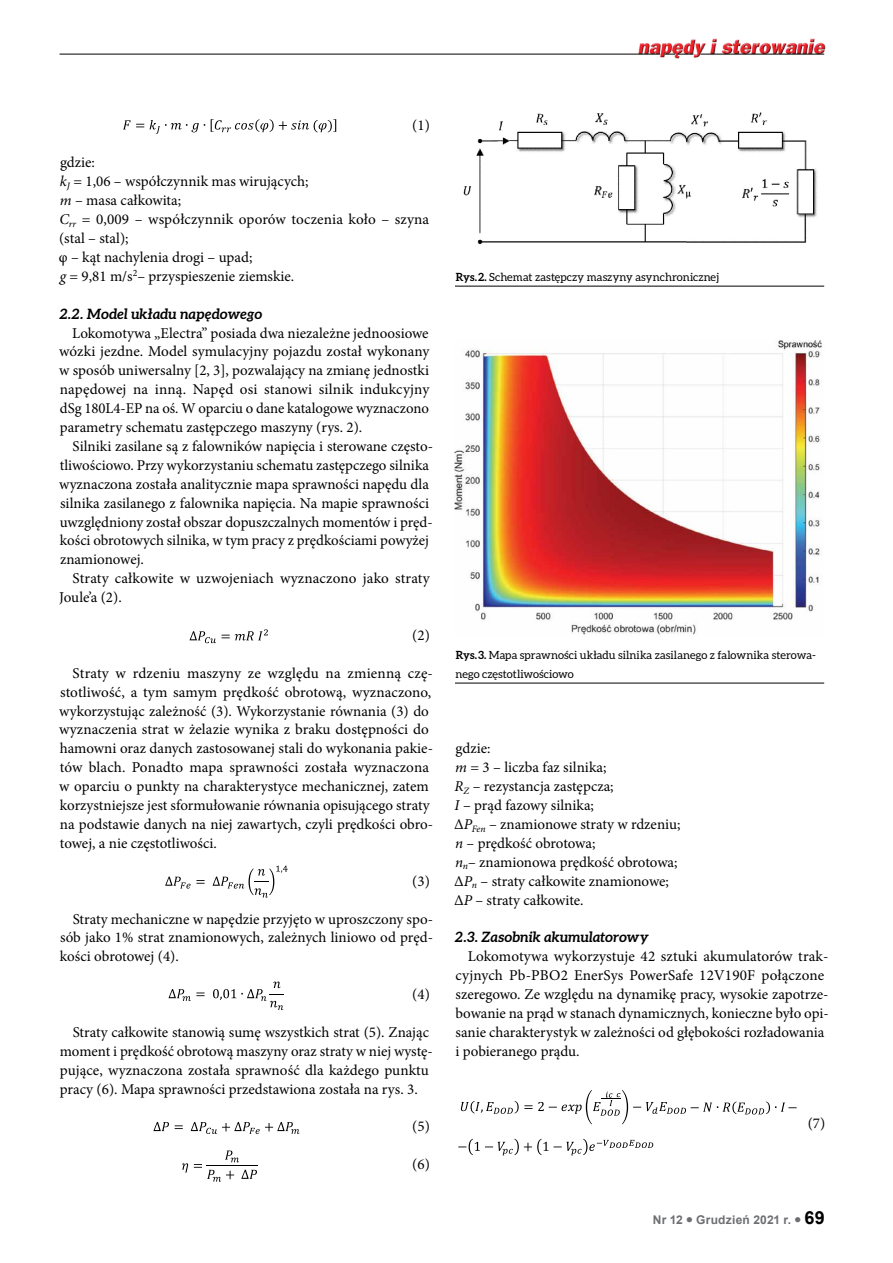
<style>
.page{position:relative;width:893px;height:1263px;background:#fff}
.page>*{position:absolute;margin:0;border:0;box-sizing:border-box;transform-origin:0 0}
.t1{font:15px/18.9px "Minion Pro";color:#000}
.t2{font:italic 700 14.25px "Aleo";color:#000}
.t3{font:700 12px "Arial";letter-spacing:.02em;color:#6d6e71}
.t4{font:11.25px/18.9px "Aleo";letter-spacing:.01em;color:#000}
.s1{font-style:italic}
.s2{font-weight:700}
.s3{font-size:18px;color:#000}
</style>
<div class="page">
<img style="left:636px;top:38px;width:190px;height:21px">
<hr style="left:60px;top:54px;width:600px;height:1px;background:#000">
<svg style="left:665px;top:54px;width:28px;height:1px"></svg>
<hr style="left:700px;top:54px;width:124px;height:1px;background:#000">
<svg style="left:123px;top:120px;width:82px;height:14px"></svg>
<svg style="left:211px;top:119px;width:125px;height:13px"></svg>
<svg style="left:190px;top:631px;width:26px;height:12px"></svg>
<svg style="left:222px;top:629px;width:46px;height:11px"></svg>
<svg style="left:165px;top:865px;width:123px;height:33px"></svg>
<svg style="left:169px;top:981px;width:115px;height:29px"></svg>
<svg style="left:153px;top:1122px;width:146px;height:12px"></svg>
<svg style="left:182px;top:1150px;width:75px;height:31px"></svg>
<hr style="left:207px;top:1165px;width:51px;height:1px;background:#000">
<hr style="left:455px;top:683px;width:369px;height:1px;background:#000">
<img style="left:463px;top:112px;width:355px;height:133px">
<svg style="left:461px;top:1090px;width:336px;height:34px"></svg>
<svg style="left:458px;top:1139px;width:195px;height:16px"></svg>
<img style="left:455px;top:341px;width:367px;height:294px">
<hr style="left:455px;top:286px;width:369px;height:1px;background:#000">
<p class="t1" style="left:412px;top:115px;width:19px">(1)</p>
<p class="t1" style="left:59px;top:153px;width:372px">gdzie:<br><span class="s1">k</span><sub>J</sub> = 1,06 – współczynnik mas wirujących;<br><span class="s1">m</span> – masa całkowita;<br><span class="s1">C</span><sub>rr</sub> = 0,009 – współczynnik oporów toczenia koło – szyna (stal – stal);<br>φ – kąt nachylenia drogi – upad;<br><span class="s1">g</span> = 9,81 m/s<sup>2</sup>– przyspieszenie ziemskie.</p>
<p class="t2" style="left:59px;top:305px;width:205px">2.2. Model układu napędowego</p>
<p class="t1" style="left:59px;top:323px;width:372px;text-align:justify;text-indent:13px">Lokomotywa „Electra” posiada dwa niezależne jednoosiowe wózki jezdne. Model symulacyjny pojazdu został wykonany w sposób uniwersalny [2, 3], pozwalający na zmianę jednostki napędowej na inną. Napęd osi stanowi silnik indukcyjny dSg 180L4-EP na oś. W oparciu o dane katalogowe wyznaczono parametry schematu zastępczego maszyny (rys. 2).</p>
<p class="t1" style="left:59px;top:437px;width:375px;text-indent:13px">Silniki zasilane są z falowników napięcia i sterowane często&shy;tliwościowo. Przy wykorzystaniu schematu zastępczego silnika wyznaczona została analitycznie mapa sprawności napędu dla silnika zasilanego z falownika napięcia. Na mapie sprawności uwzględniony został obszar dopuszczalnych momentów i pręd&shy;kości obrotowych silnika, w tym pracy z prędkościami powyżej znamionowej.</p>
<p class="t1" style="left:59px;top:569px;width:372px;text-indent:13px">Straty całkowite w uzwojeniach wyznaczono jako straty<br>Joule’a (2).</p>
<p class="t1" style="left:412px;top:626px;width:19px">(2)</p>
<p class="t1" style="left:59px;top:664px;width:375px;text-indent:13px">Straty w rdzeniu maszyny ze względu na zmienną czę&shy;stotliwość, a tym samym prędkość obrotową, wyznaczono, wykorzystując zależność (3). Wykorzystanie równania (3) do wyznaczenia strat w żelazie wynika z braku dostępności do hamowni oraz danych zastosowanej stali do wykonania pakie&shy;tów blach. Ponadto mapa sprawności została wyznaczona w oparciu o punkty na charakterystyce mechanicznej, zatem korzystniejsze jest sformułowanie równania opisującego straty na podstawie danych na niej zawartych, czyli prędkości obro&shy;towej, a nie częstotliwości.</p>
<p class="t1" style="left:412px;top:871px;width:19px">(3)</p>
<p class="t1" style="left:60px;top:909px;width:375px;text-align:justify;text-indent:13px">Straty mechaniczne w napędzie przyjęto w uproszczony spo&shy;sób jako 1% strat znamionowych, zależnych liniowo od pręd&shy;kości obrotowej (4).</p>
<p class="t1" style="left:412px;top:985px;width:19px">(4)</p>
<p class="t1" style="left:60px;top:1023px;width:375px;text-indent:13px">Straty całkowite stanowią sumę wszystkich strat (5). Znając moment i prędkość obrotową maszyny oraz straty w niej wystę&shy;pujące, wyznaczona została sprawność dla każdego punktu pracy (6). Mapa sprawności przedstawiona została na rys. 3.</p>
<p class="t1" style="left:412px;top:1117px;width:19px">(5)</p>
<p class="t1" style="left:412px;top:1155px;width:19px">(6)</p>
<p class="t4" style="left:456px;top:267px;width:265px"><span class="s2">Rys. 2.</span> Schemat zastępczy maszyny asynchronicznej</p>
<p class="t4" style="left:456px;top:645px;width:362px"><span class="s2">Rys. 3.</span> Mapa sprawności układu silnika zasilanego z falownika sterowa&shy;nego częstotliwościowo</p>
<p class="t1" style="left:454px;top:739px;width:228px">gdzie:<br><span class="s1">m</span> = 3 – liczba faz silnika;<br><span class="s1">R</span><sub>Z</sub> – rezystancja zastępcza;<br><span class="s1">I</span> – prąd fazowy silnika;<br>Δ<span class="s1">P</span><sub>Fen</sub> – znamionowe straty w rdzeniu; <span class="s1">n</span> – prędkość obrotowa;<br><span class="s1">n</span><sub>n</sub>– znamionowa prędkość obrotowa;<br>Δ<span class="s1">P</span><sub>n</sub> – straty całkowite znamionowe;<br>Δ<span class="s1">P</span> – straty całkowite.</p>
<p class="t2" style="left:455px;top:929px;width:196px">2.3. Zasobnik akumulatorowy</p>
<p class="t1" style="left:455px;top:947px;width:375px;text-indent:12px">Lokomotywa wykorzystuje 42 sztuki akumulatorów trak&shy;cyjnych Pb-PBO2 EnerSys PowerSafe 12V190F połączone szeregowo. Ze względu na dynamikę pracy, wysokie zapotrze&shy;bowanie na prąd w stanach dynamicznych, konieczne było opi&shy;sanie charakterystyk w zależności od głębokości rozładowania i pobieranego prądu.</p>
<p class="t1" style="left:808px;top:1114px;width:19px">(7)</p>
<p class="t3" style="left:653px;top:1212px;width:173px">Nr 12 ● Grudzień 2021 r. ● <span class="s3">69</span></p>
</div>
